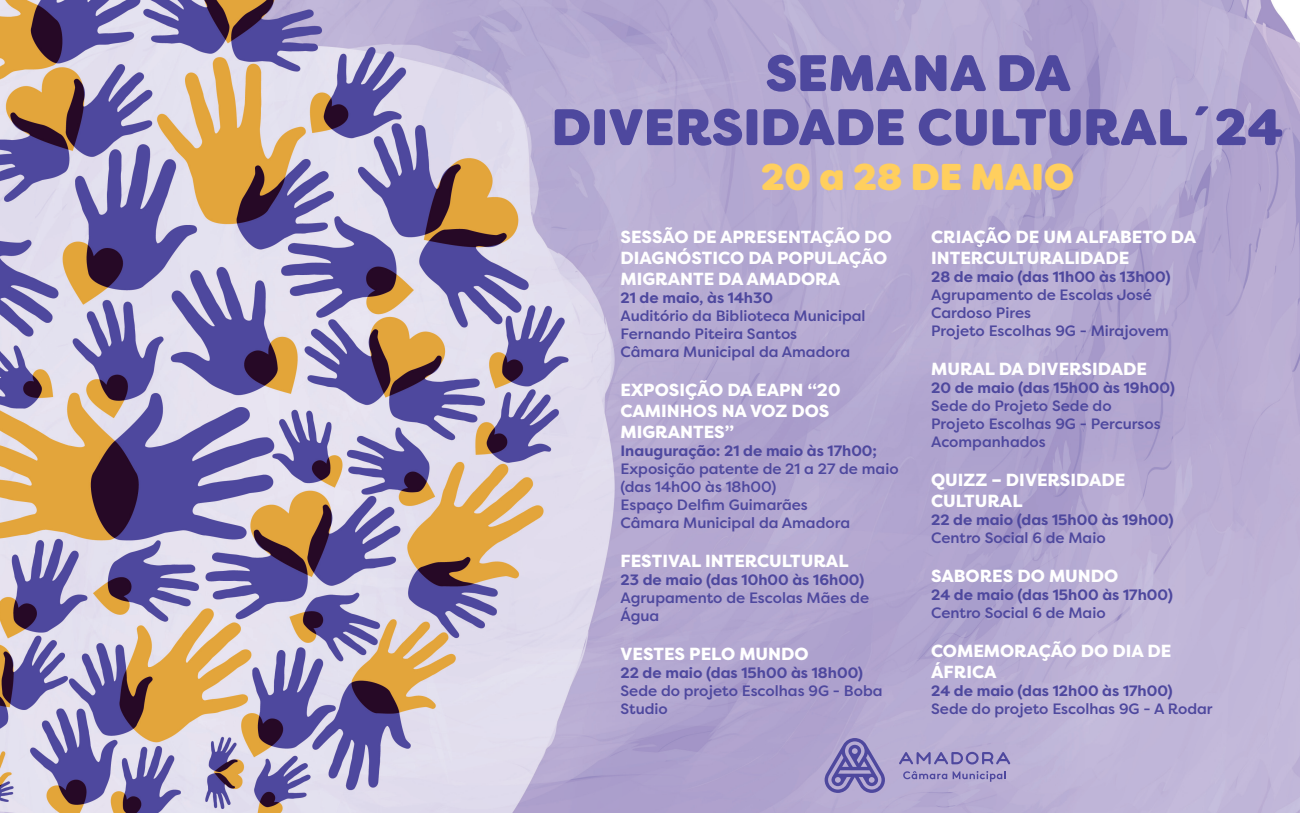
<style>
.page{position:relative;width:1300px;height:813px;background:#fff}
.page>*{position:absolute;margin:0;border:0;box-sizing:border-box;transform-origin:0 0}
.t1{font:800 51.25px "Filson Soft";color:#4e489e}
.t2{font:800 37.25px "Filson Soft";color:#ffcf5e}
.t3{font:800 17.5px/21px "Filson Pro";color:#fff}
.t4{font:500 15px/18px "Filson Pro";color:#4e489e}
.t5{font:700 15px "Filson Pro";color:#4e489e}
</style>
<div class="page">
<img style="left:0;top:0;width:1300px;height:812px">
<svg style="left:825px;top:738px;width:60px;height:54px"></svg>
<svg style="left:899px;top:751px;width:111px;height:13px"></svg>
<svg style="left:903px;top:771px;width:44px;height:8px"></svg>
<svg style="left:953px;top:771px;width:53px;height:10px"></svg>
<p class="t1" style="left:765px;top:40px;width:307px">SEMANA DA</p>
<p class="t1" style="left:552px;top:94px;width:733px">DIVERSIDADE CULTURAL´24</p>
<p class="t2" style="left:761px;top:153px;width:315px">20 a 28 DE MAIO</p>
<p class="t3" style="left:621px;top:227px;width:273px">SESSÃO DE APRESENTAÇÃO DO<br>DIAGNÓSTICO DA POPULAÇÃO<br>MIGRANTE DA AMADORA</p>
<p class="t5" style="left:621px;top:288px;width:154px">21 de maio, às 14h30</p>
<p class="t4" style="left:621px;top:306px;width:247px">Auditório da Biblioteca Municipal<br>Fernando Piteira Santos</p>
<p class="t4" style="left:621px;top:342px;width:231px">Câmara Municipal da Amadora</p>
<p class="t3" style="left:621px;top:380px;width:222px">EXPOSIÇÃO DA EAPN “20<br>CAMINHOS NA VOZ DOS<br>MIGRANTES”</p>
<p class="t5" style="left:621px;top:441px;width:258px">Inauguração: 21 de maio às 17h00;</p>
<p class="t4" style="left:621px;top:459px;width:280px">Exposição patente de 21 a 27 de maio (das 14h00 às 18h00)</p>
<p class="t4" style="left:621px;top:495px;width:189px">Espaço Delfim Guimarães</p>
<p class="t4" style="left:621px;top:513px;width:231px">Câmara Municipal da Amadora</p>
<p class="t3" style="left:621px;top:551px;width:230px">FESTIVAL INTERCULTURAL</p>
<p class="t5" style="left:621px;top:570px;width:245px">23 de maio (das 10h00 às 16h00)</p>
<p class="t4" style="left:621px;top:588px;width:250px">Agrupamento de Escolas Mães de<br>Água</p>
<p class="t3" style="left:621px;top:644px;width:190px">VESTES PELO MUNDO</p>
<p class="t5" style="left:621px;top:663px;width:244px">22 de maio (das 15h00 às 18h00)</p>
<p class="t4" style="left:621px;top:681px;width:264px">Sede do projeto Escolhas 9G - Boba<br>Studio</p>
<p class="t3" style="left:931px;top:227px;width:267px">CRIAÇÃO DE UM ALFABETO DA<br>INTERCULTURALIDADE</p>
<p class="t5" style="left:931px;top:267px;width:241px">28 de maio (das 11h00 às 13h00)</p>
<p class="t4" style="left:931px;top:285px;width:222px">Agrupamento de Escolas José<br>Cardoso Pires</p>
<p class="t4" style="left:931px;top:321px;width:239px">Projeto Escolhas 9G - Mirajovem</p>
<p class="t3" style="left:931px;top:359px;width:217px">MURAL DA DIVERSIDADE</p>
<p class="t5" style="left:931px;top:378px;width:245px">20 de maio (das 15h00 às 19h00)</p>
<p class="t4" style="left:931px;top:396px;width:231px">Sede do Projeto Sede do<br>Projeto Escolhas 9G - Percursos<br>Acompanhados</p>
<p class="t3" style="left:931px;top:470px;width:196px">QUIZZ – DIVERSIDADE<br>CULTURAL</p>
<p class="t5" style="left:931px;top:510px;width:244px">22 de maio (das 15h00 às 19h00)</p>
<p class="t4" style="left:931px;top:528px;width:176px">Centro Social 6 de Maio</p>
<p class="t3" style="left:931px;top:566px;width:189px">SABORES DO MUNDO</p>
<p class="t5" style="left:931px;top:585px;width:243px">24 de maio (das 15h00 às 17h00)</p>
<p class="t4" style="left:931px;top:603px;width:176px">Centro Social 6 de Maio</p>
<p class="t3" style="left:931px;top:641px;width:242px">COMEMORAÇÃO DO DIA DE<br>ÁFRICA</p>
<p class="t5" style="left:931px;top:681px;width:243px">24 de maio (das 12h00 às 17h00)</p>
<p class="t4" style="left:931px;top:699px;width:283px">Sede do projeto Escolhas 9G - A Rodar</p>
</div>
